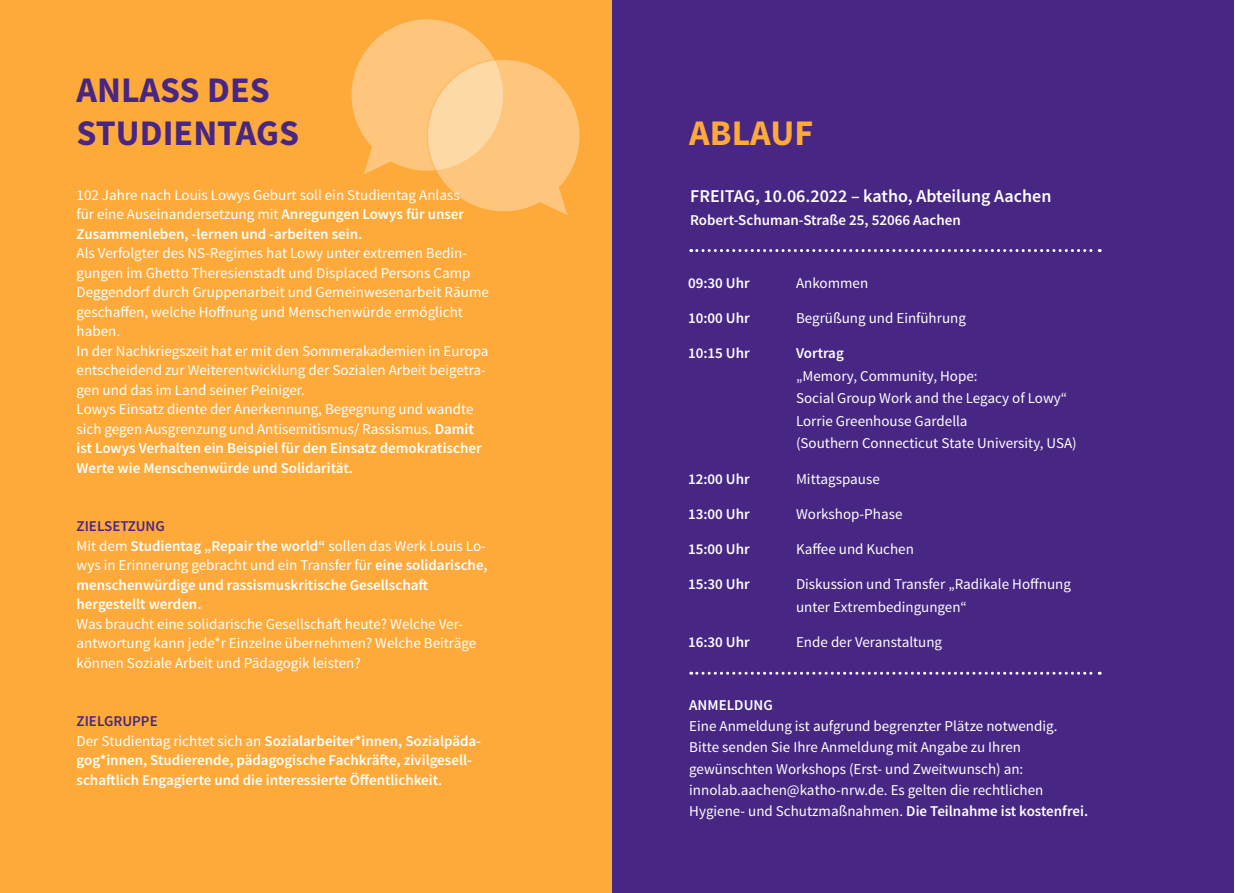
<style>
.page{position:relative;width:1235px;height:893px;background:#fff}
.page>*{position:absolute;margin:0;border:0;box-sizing:border-box;transform-origin:0 0}
.t1{font:700 36px/43.2px "Source Sans Pro";color:#482683}
.t2{font:700 36px "Source Sans Pro";color:#feaa3a}
.t3{font:600 18px "Source Sans Pro";color:#fff}
.t4{font:15px/19.5px "Source Sans Pro";color:#fff}
.t5{font:600 15px/19.5px "Source Sans Pro";color:#fff}
.s1{font-weight:600}
.s2{color:#482683}
.s3{font-weight:400}
</style>
<div class="page">
<div style="left:0;top:0;width:612px;height:893px;background:#feaa3a"></div>
<div style="left:612px;top:0;width:621px;height:893px;background:#482683"></div>
<svg style="left:690px;top:672px;width:410px;height:3px"></svg>
<svg style="left:690px;top:249px;width:410px;height:3px"></svg>
<svg style="left:351px;top:19px;width:229px;height:196px"></svg>
<h1 class="t1" style="left:77px;top:70px;width:224px">ANLASS DES<br>STUDIENTAGS</h1>
<p class="t4" style="left:77px;top:185px;width:389px">102 Jahre nach Louis Lowys Geburt soll ein Studientag Anlass für eine Auseinandersetzung mit <span class="s1">Anregungen Lowys für unser<br>Zusammenleben, -lernen und -arbeiten sein.</span></p>
<p class="t4" style="left:77px;top:244px;width:414px">Als Verfolgter des NS-Regimes hat Lowy unter extremen Bedin&shy;gungen im Ghetto Theresienstadt und Displaced Persons Camp Deggendorf durch Gruppenarbeit und Gemeinwesenarbeit Räume geschaffen, welche Hoffnung und Menschenwürde ermöglicht haben.<br>In der Nachkriegszeit hat er mit den Sommerakademien in Europa entscheidend zur Weiterentwicklung der Sozialen Arbeit beigetra&shy;gen und das im Land seiner Peiniger.<br>Lowys Einsatz diente der Anerkennung, Begegnung und wandte sich gegen Ausgrenzung und Antisemitismus/ Rassismus. <span class="s1">Damit ist Lowys Verhalten ein Beispiel für den Einsatz demokratischer Werte wie Menschenwürde und Solidarität.</span></p>
<p class="t5" style="left:77px;top:516px;width:412px"><span class="s2">ZIELSETZUNG<br></span><span class="s3">Mit dem</span> Studientag „Repair the world“ <span class="s3">sollen das Werk Louis Lo&shy;wys in Erinnerung gebracht und ein Transfer für</span> eine solidarische, menschenwürdige und rassismuskritische Gesellschaft hergestellt werden.</p>
<p class="t4" style="left:77px;top:614px;width:401px">Was braucht eine solidarische Gesellschaft heute? Welche Ver&shy;antwortung kann jede*r Einzelne übernehmen? Welche Beiträge können Soziale Arbeit und Pädagogik leisten?</p>
<p class="t5" style="left:77px;top:711px;width:406px"><span class="s2">ZIELGRUPPE<br></span><span class="s3">Der Studientag richtet sich an</span> Sozialarbeiter*innen, Sozialpäda&shy;gog*innen, Studierende, pädagogische Fachkräfte, zivilgesell&shy;schaftlich Engagierte und die interessierte Öffentlichkeit.</p>
<h1 class="t2" style="left:689px;top:110px;width:125px">ABLAUF</h1>
<p class="t3" style="left:690px;top:184px;width:363px">FREITAG, 10.06.2022 – katho, Abteilung Aachen</p>
<p class="t5" style="left:690px;top:210px;width:272px">Robert-Schuman-Straße 25, 52066 Aachen</p>
<p class="t5" style="left:688px;top:273px;width:63px">09:30 Uhr</p>
<p class="t4" style="left:796px;top:273px;width:74px">Ankommen</p>
<p class="t5" style="left:688px;top:308px;width:63px">10:00 Uhr</p>
<p class="t4" style="left:796px;top:309px;width:171px">Begrüßung und Einführung</p>
<p class="t5" style="left:688px;top:343px;width:63px">10:15 Uhr</p>
<p class="t5" style="left:796px;top:343px;width:49px">Vortrag</p>
<p class="t4" style="left:796px;top:365px;width:282px;line-height:22.5px">„Memory, Community, Hope:<br>Social Group Work and the Legacy of Lowy“ Lorrie Greenhouse Gardella<br>(Southern Connecticut State University, USA)</p>
<p class="t5" style="left:688px;top:469px;width:63px">12:00 Uhr</p>
<p class="t4" style="left:796px;top:469px;width:85px">Mittagspause</p>
<p class="t5" style="left:688px;top:504px;width:63px">13:00 Uhr</p>
<p class="t4" style="left:796px;top:504px;width:108px">Workshop-Phase</p>
<p class="t5" style="left:688px;top:539px;width:63px">15:00 Uhr</p>
<p class="t4" style="left:796px;top:540px;width:119px">Kaffee und Kuchen</p>
<p class="t5" style="left:688px;top:574px;width:63px">15:30 Uhr</p>
<p class="t4" style="left:796px;top:573px;width:276px;line-height:22.5px">Diskussion und Transfer „Radikale Hoffnung unter Extrembedingungen“</p>
<p class="t5" style="left:688px;top:632px;width:63px">16:30 Uhr</p>
<p class="t4" style="left:796px;top:633px;width:148px">Ende der Veranstaltung</p>
<p class="t5" style="left:689px;top:696px;width:85px">ANMELDUNG</p>
<p class="t4" style="left:689px;top:716px;width:400px;line-height:21px">Eine Anmeldung ist aufgrund begrenzter Plätze notwendig.<br>Bitte senden Sie Ihre Anmeldung mit Angabe zu Ihren gewünschten Workshops (Erst- und Zweitwunsch) an: innolab.aachen@katho-nrw.de. Es gelten die rechtlichen Hygiene- und Schutzmaßnahmen. <span class="s1">Die Teilnahme ist kostenfrei.</span></p>
</div>
